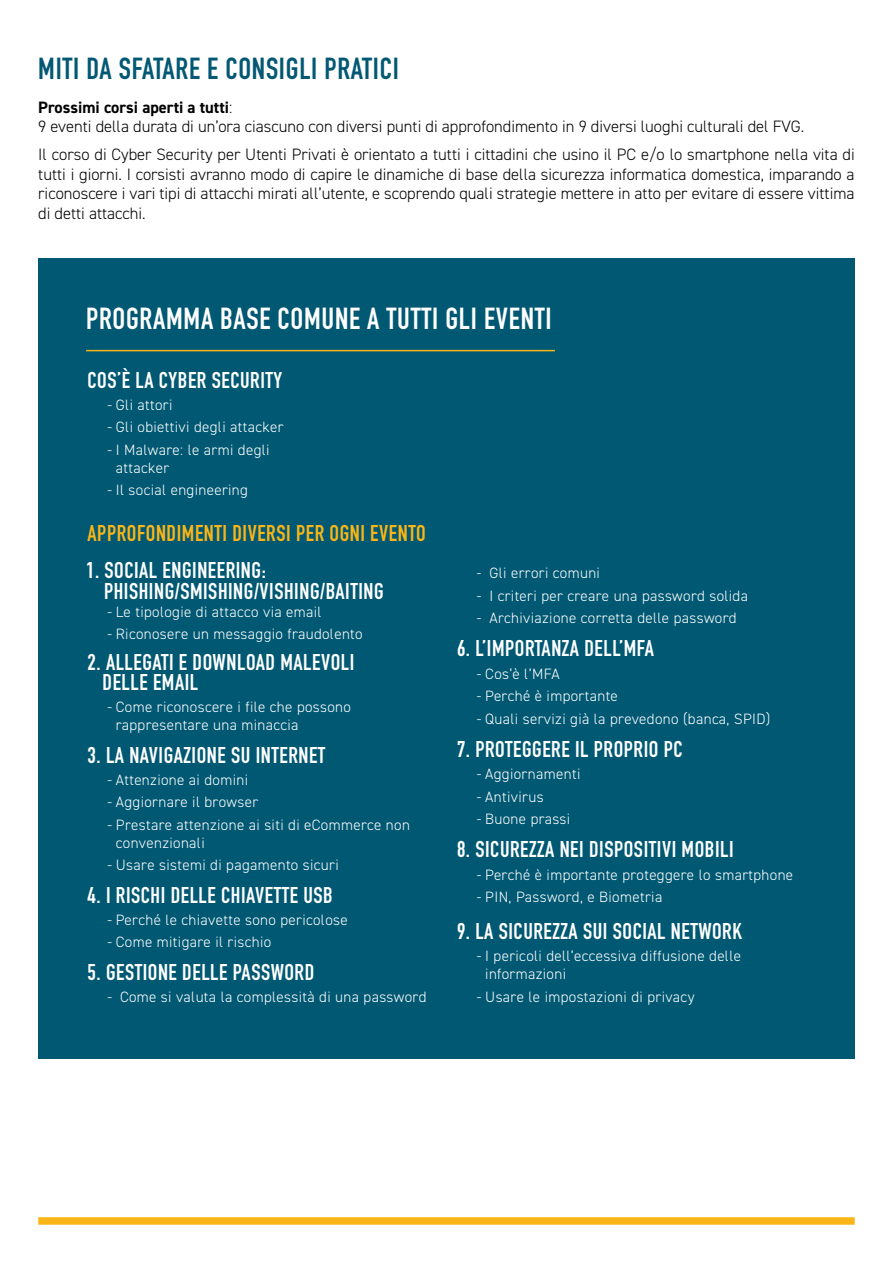
<style>
.page{position:relative;width:893px;height:1263px;background:#fff}
.page>*{position:absolute;margin:0;border:0;box-sizing:border-box;transform-origin:0 0}
.t1{font:700 30px "DIN Condensed";letter-spacing:.025em;color:#fff}
.t2{font:700 30px "DIN Condensed";letter-spacing:.025em;color:#025873}
.t3{font:700 22.5px/21px "DIN Condensed";letter-spacing:.025em;color:#fff}
.t4{font:700 22.5px "DIN Condensed";letter-spacing:.025em;color:#fab517}
.t5{font:300 16.5px/19.5px "DIN2014";color:#000}
.t6{font:300 15px/18px "DIN2014";letter-spacing:.025em;color:#fff}
.s1{font-weight:700}
</style>
<div class="page">
<div style="left:38px;top:258px;width:817px;height:801px;background:#005873"></div>
<hr style="left:86px;top:350px;width:469px;height:1px;background:#fab517">
<div style="left:38px;top:1217px;width:817px;height:8px;background:#fab517"></div>
<h1 class="t2" style="left:38px;top:48px;width:362px">MITI DA SFATARE E CONSIGLI PRATICI</h1>
<p class="t5" style="left:38px;top:97px;width:768px"><span class="s1">Prossimi corsi aperti a tutti</span>:<br>9 eventi della durata di un’ora ciascuno con diversi punti di approfondimento in 9 diversi luoghi culturali del FVG.</p>
<p class="t5" style="left:38px;top:145px;width:818px;text-align:justify">Il corso di Cyber Security per Utenti Privati è orientato a tutti i cittadini che usino il PC e/o lo smartphone nella vita di tutti i giorni. I corsisti avranno modo di capire le dinamiche di base della sicurezza informatica domestica, imparando a riconoscere i vari tipi di attacchi mirati all’utente, e scoprendo quali strategie mettere in atto per evitare di essere vittima di detti attacchi.</p>
<h1 class="t1" style="left:86px;top:298px;width:467px">PROGRAMMA BASE COMUNE A TUTTI GLI EVENTI</h1>
<h2 class="t3" style="left:88px;top:369px;width:196px">COS’È LA CYBER SECURITY</h2>
<p class="t6" style="left:107px;top:396px;width:67px">- Gli attori</p>
<p class="t6" style="left:107px;top:418px;width:178px">- Gli obiettivi degli attacker</p>
<p class="t6" style="left:116px;top:440px;width:155px;text-indent:-9px">- I Malware: le armi degli attacker</p>
<p class="t6" style="left:107px;top:481px;width:142px">- Il social engineering</p>
<h2 class="t4" style="left:88px;top:518px;width:340px">APPROFONDIMENTI DIVERSI PER OGNI EVENTO</h2>
<h2 class="t3" style="left:104px;top:560px;width:281px;text-indent:-18px">1. SOCIAL ENGINEERING:<br>PHISHING/SMISHING/VISHING/BAITING</h2>
<p class="t6" style="left:107px;top:603px;width:216px">- Le tipologie di attacco via email</p>
<p class="t6" style="left:107px;top:625px;width:257px">- Riconosere un messaggio fraudolento</p>
<h2 class="t3" style="left:103px;top:652px;width:253px;line-height:19.8px;text-indent:-15px">2. ALLEGATI E DOWNLOAD MALEVOLI<br>DELLE EMAIL</h2>
<p class="t6" style="left:116px;top:698px;width:237px;text-indent:-9px">- Come riconoscere i file che possono rappresentare una minaccia</p>
<h2 class="t3" style="left:88px;top:744px;width:239px">3. LA NAVIGAZIONE SU INTERNET</h2>
<p class="t6" style="left:107px;top:771px;width:142px">- Attenzione ai domini</p>
<p class="t6" style="left:107px;top:793px;width:152px">- Aggiornare il browser</p>
<p class="t6" style="left:116px;top:815px;width:296px;text-indent:-9px">- Prestare attenzione ai siti di eCommerce non convenzionali</p>
<p class="t6" style="left:107px;top:856px;width:233px">- Usare sistemi di pagamento sicuri</p>
<h2 class="t3" style="left:88px;top:884px;width:247px">4. I RISCHI DELLE CHIAVETTE USB</h2>
<p class="t6" style="left:107px;top:911px;width:242px">- Perché le chiavette sono pericolose</p>
<p class="t6" style="left:107px;top:933px;width:165px">- Come mitigare il rischio</p>
<h2 class="t3" style="left:88px;top:961px;width:228px">5. GESTIONE DELLE PASSWORD</h2>
<p class="t6" style="left:107px;top:988px;width:321px">- Come si valuta la complessità di una password</p>
<p class="t6" style="left:477px;top:564px;width:125px">- Gli errori comuni</p>
<p class="t6" style="left:477px;top:587px;width:273px">- I criteri per creare una password solida</p>
<p class="t6" style="left:477px;top:609px;width:261px">- Archiviazione corretta delle password</p>
<h2 class="t3" style="left:457px;top:638px;width:198px">6. L’IMPORTANZA DELL’MFA</h2>
<p class="t6" style="left:477px;top:664px;width:85px">- Cos’è l’MFA</p>
<p class="t6" style="left:477px;top:687px;width:143px">- Perché è importante</p>
<p class="t6" style="left:477px;top:709px;width:295px">- Quali servizi già la prevedono (banca, SPID)</p>
<h2 class="t3" style="left:457px;top:738px;width:227px">7. PROTEGGERE IL PROPRIO PC</h2>
<p class="t6" style="left:477px;top:765px;width:105px">- Aggiornamenti</p>
<p class="t6" style="left:477px;top:787px;width:68px">- Antivirus</p>
<p class="t6" style="left:477px;top:810px;width:95px">- Buone prassi</p>
<h2 class="t3" style="left:457px;top:838px;width:278px">8. SICUREZZA NEI DISPOSITIVI MOBILI</h2>
<p class="t6" style="left:477px;top:865px;width:318px">- Perché è importante proteggere lo smartphone</p>
<p class="t6" style="left:477px;top:888px;width:187px">- PIN, Password, e Biometria</p>
<h2 class="t3" style="left:457px;top:920px;width:286px">9. LA SICUREZZA SUI SOCIAL NETWORK</h2>
<p class="t6" style="left:485px;top:947px;width:257px;text-indent:-9px">- I pericoli dell’eccessiva diffusione delle informazioni</p>
<p class="t6" style="left:477px;top:988px;width:219px">- Usare le impostazioni di privacy</p>
</div>
